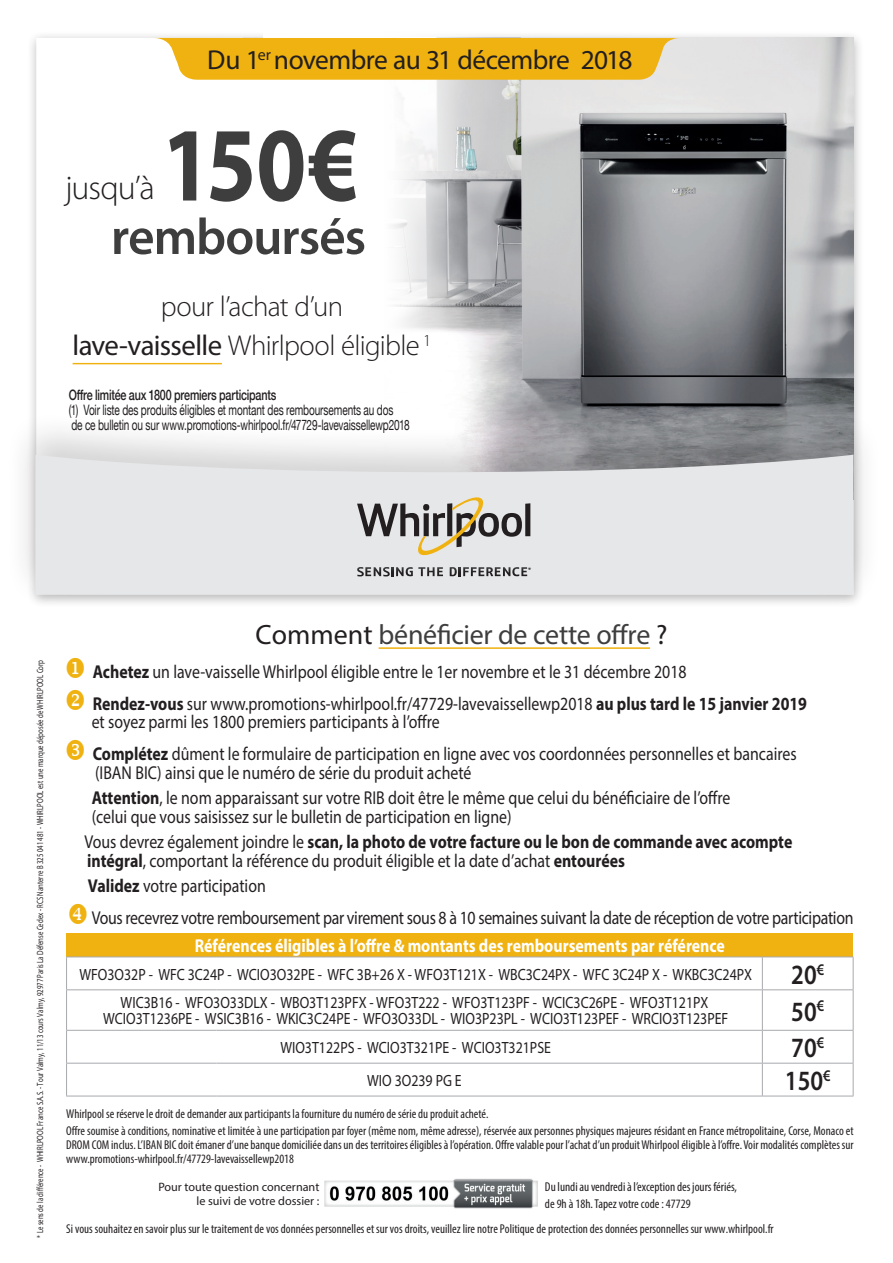
<style>
.page{position:relative;width:893px;height:1263px;background:#fff}
.page>*{position:absolute;margin:0;border:0;box-sizing:border-box;transform-origin:0 0}
.t1{font:700 106.2px "Myriad Pro";color:#3e3e3f;scale:.85 1}
.t2{font:600 51.45px "Myriad Pro";letter-spacing:-.02em;color:#3e3e3f}
.t3{font:300 33.75px "Myriad Pro";letter-spacing:-.03em;color:#231f20}
.t4{font:300 28.8px/39px "Myriad Pro";letter-spacing:-.025em;color:#231f20;text-align:center}
.t5{font:28.05px "Myriad Pro";letter-spacing:-.01em;color:#3e3e3f}
.t6{font:600 28.05px "Myriad Pro";color:#231f20;scale:.85 1}
.t7{font:27.45px "Myriad Pro";letter-spacing:-.02em;color:#231f20}
.t8{font:18.6px/18.6px "Myriad Pro";color:#231f20;scale:.85 1}
.t9{font:18.6px/32px "Myriad Pro";letter-spacing:-.02em;color:#231f20;scale:.85 1}
.t10{font:700 18.6px "Myriad Pro";color:#fff;scale:.85 1}
.t11{font:16.35px/16.4px "Myriad Pro";color:#231f20;text-align:center;scale:.85 1}
.t12{font:14.4px/14.4px "Helvetica Neue";letter-spacing:-.01em;color:#231f20;scale:.7 1}
.t13{font:500 14.4px "Helvetica Neue";letter-spacing:-.02em;color:#231f20;scale:.75 1}
.t14{font:condensed 12.75px/17.2px "Myriad Pro";color:#231f20}
.t15{font:12.15px/14.2px "Myriad Pro";color:#231f20;text-align:right}
.t16{font:9px "Myriad Pro";color:#231f20;scale:.75 1}
.t17{font:700 6.6px "Myriad Pro";color:#231f20}
.s1{font-weight:400}
.s2{color:#231f20}
.s3{color:#efb211}
.s4{font-weight:700}
</style>
<div class="page">
<div style="left:27px;top:31px;width:837px;height:577px;background:#231f20;opacity:.3"></div>
<img style="left:518px;top:38px;width:335px;height:372px">
<img style="left:263px;top:31px;width:255px;height:379px">
<div style="left:51px;top:49px;width:301px;height:452px;background:#fff"></div>
<div style="left:5px;top:410px;width:878px;height:198px;background:#231f20;opacity:.2"></div>
<svg style="left:35px;top:455px;width:818px;height:139px;fill:#e6e7e9"></svg>
<div style="left:64px;top:122px;width:381px;height:251px;background:#fff"></div>
<hr style="left:73px;top:363px;width:149px;height:1px;background:#efb211">
<svg style="left:450px;top:567px;width:77px;height:9px"></svg>
<svg style="left:357px;top:567px;width:86px;height:9px"></svg>
<div style="left:525px;top:503px;width:5px;height:33px;background:#231f20"></div>
<svg style="left:357px;top:497px;width:165px;height:62px"></svg>
<hr style="left:379px;top:647px;width:271px;height:2px;background:#efb211">
<div style="left:67px;top:934px;width:786px;height:23px;background:#efb211"></div>
<svg style="left:67px;top:957px;width:786px;height:139px"></svg>
<hr style="left:66px;top:956px;width:150px;height:1px;background:#a8a9ad">
<hr style="left:66px;top:957px;width:1px;height:32px;background:#a8a9ad">
<hr style="left:216px;top:956px;width:546px;height:1px;background:#a8a9ad">
<hr style="left:66px;top:990px;width:1px;height:40px;background:#a8a9ad">
<hr style="left:66px;top:1030px;width:150px;height:1px;background:#a8a9ad">
<hr style="left:66px;top:1031px;width:1px;height:32px;background:#a8a9ad">
<hr style="left:216px;top:1030px;width:546px;height:1px;background:#a8a9ad">
<hr style="left:66px;top:1063px;width:1px;height:33px;background:#a8a9ad">
<hr style="left:762px;top:956px;width:91px;height:1px;background:#a8a9ad">
<hr style="left:762px;top:957px;width:1px;height:32px;background:#a8a9ad">
<hr style="left:853px;top:957px;width:1px;height:32px;background:#a8a9ad">
<hr style="left:762px;top:990px;width:1px;height:40px;background:#a8a9ad">
<hr style="left:853px;top:990px;width:1px;height:40px;background:#a8a9ad">
<hr style="left:762px;top:1030px;width:91px;height:1px;background:#a8a9ad">
<hr style="left:762px;top:1031px;width:1px;height:32px;background:#a8a9ad">
<hr style="left:853px;top:1031px;width:1px;height:32px;background:#a8a9ad">
<hr style="left:762px;top:1063px;width:1px;height:33px;background:#a8a9ad">
<hr style="left:853px;top:1063px;width:1px;height:33px;background:#a8a9ad">
<hr style="left:66px;top:989px;width:150px;height:1px;background:#a8a9ad">
<hr style="left:216px;top:989px;width:546px;height:1px;background:#a8a9ad">
<hr style="left:762px;top:989px;width:91px;height:1px;background:#a8a9ad">
<hr style="left:66px;top:1063px;width:150px;height:1px;background:#a8a9ad">
<hr style="left:216px;top:1063px;width:546px;height:1px;background:#a8a9ad">
<hr style="left:762px;top:1063px;width:91px;height:1px;background:#a8a9ad">
<hr style="left:66px;top:1096px;width:150px;height:1px;background:#a8a9ad">
<hr style="left:216px;top:1096px;width:546px;height:1px;background:#a8a9ad">
<hr style="left:762px;top:1096px;width:91px;height:1px;background:#a8a9ad">
<img style="left:324px;top:1178px;width:214px;height:31px">
<svg style="left:153px;top:37px;width:526px;height:44px"></svg>
<h3 class="t7" style="left:207px;top:43px;width:427px">Du 1<sup>er</sup> novembre au 31 décembre 2018</h3>
<h1 class="t1" style="left:162px;top:95px;width:233px">150€</h1>
<h2 class="t2" style="left:111px;top:204px;width:257px">remboursés</h2>
<h3 class="t3" style="left:65px;top:167px;width:91px">jusqu’à</h3>
<h3 class="t4" style="left:73px;top:287px;width:360px">pour l’achat d’un<br><span class="s1">lave-vaisselle</span> Whirlpool éligible <sup>1</sup></h3>
<p class="t13" style="left:69px;top:384px;width:278px">Offre limitée aux 1800 premiers participants</p>
<p class="t12" style="left:69px;top:404px;width:489px">(1) Voir liste des produits éligibles et montant des remboursements au dos<br>de ce bulletin ou sur www.promotions-whirlpool.fr/47729-lavevaissellewp2018</p>
<p class="t17" style="left:528px;top:565px;width:4px">*</p>
<h3 class="t5" style="left:256px;top:617px;width:413px"><span class="s2">Comment</span> bénéficier de cette offre <span class="s2">?</span></h3>
<p class="t16" style="left:35px;top:1238px;width:772px;rotate:-90deg">* Le sens de la différence - WHIRLPOOL France S.A.S. - Tour Valmy, 11/13 cours Valmy, 92977 Paris La Défense Cedex - RCS Nanterre B 325 041 481 - WHIRLPOOL est une marque déposée de WHIRLPOOL Corp</p>
<h3 class="t8" style="left:65px;top:662px;width:733px"><span class="s3">◆</span> <span class="s4">Achetez</span> un lave-vaisselle Whirlpool éligible entre le 1er novembre et le 31 décembre 2018</h3>
<h3 class="t8" style="left:92px;top:694px;width:843px;text-indent:-27px"><span class="s3">❖</span> <span class="s4">Rendez-vous</span> sur www.promotions-whirlpool.fr/47729-lavevaissellewp2018 <span class="s4">au plus tard le 15 janvier 2019 </span>et soyez parmi les 1800 premiers participants à l’offre</h3>
<h3 class="t8" style="left:93px;top:744px;width:830px"><span class="s4">Complétez</span> dûment le formulaire de participation en ligne avec vos coordonnées personnelles et bancaires (IBAN BIC) ainsi que le numéro de série du produit acheté</h3>
<h3 class="t8" style="left:92px;top:788px;width:753px"><span class="s4">Attention</span>, le nom apparaissant sur votre RIB doit être le même que celui du bénéficiaire de l’offre (celui que vous saisissez sur le bulletin de participation en ligne)</h3>
<h3 class="t8" style="left:84px;top:832px;width:834px">Vous devrez également joindre le <span class="s4">scan, la photo de votre facture ou le bon de commande avec acompte intégral</span>, comportant la référence du produit éligible et la date d’achat <span class="s4">entourées</span></h3>
<h3 class="t9" style="left:88px;top:869px;width:902px"><span class="s4">Validez</span> votre participation<br>Vous recevrez votre remboursement par virement sous 8 à 10 semaines suivant la date de réception de votre participation</h3>
<h3 class="t10" style="left:195px;top:934px;width:625px">Références éligibles à l’offre &amp; montants des remboursements par référence</h3>
<p class="t11" style="left:79px;top:965px;width:793px">WFO3O32P - WFC 3C24P - WCIO3O32PE - WFC 3B+26 X - WFO3T121X - WBC3C24PX - WFC 3C24P X - WKBC3C24PX</p>
<h3 class="t6" style="left:791px;top:956px;width:40px">20<sup>€</sup></h3>
<p class="t11" style="left:103px;top:994px;width:737px">WIC3B16 - WFO3O33DLX - WBO3T123PFX - WFO3T222 - WFO3T123PF - WCIC3C26PE - WFO3T121PX<br>WCIO3T1236PE - WSIC3B16 - WKIC3C24PE - WFO3O33DL - WIO3P23PL - WCIO3T123PEF - WRCIO3T123PEF</p>
<h3 class="t6" style="left:791px;top:993px;width:40px">50<sup>€</sup></h3>
<p class="t11" style="left:280px;top:1039px;width:320px">WIO3T122PS - WCIO3T321PE - WCIO3T321PSE</p>
<h3 class="t6" style="left:791px;top:1030px;width:40px">70<sup>€</sup></h3>
<p class="t11" style="left:367px;top:1072px;width:113px">WIO 3O239 PG E</p>
<h3 class="t6" style="left:785px;top:1063px;width:55px">150<sup>€</sup></h3>
<p class="t14" style="left:66px;top:1105px;width:789px">Whirlpool se réserve le droit de demander aux participants la fourniture du numéro de série du produit acheté.<br>Offre soumise à conditions, nominative et limitée à une participation par foyer (même nom, même adresse), réservée aux personnes physiques majeures résidant en France métropolitaine, Corse, Monaco et</p>
<p class="t14" style="left:66px;top:1138px;width:789px;line-height:14px">DROM COM inclus. L’IBAN BIC doit émaner d’une banque domiciliée dans un des territoires éligibles à l’opération. Offre valable pour l’achat d’un produit Whirlpool éligible à l’offre. Voir modalités complètes sur www.promotions-whirlpool.fr/47729-lavevaissellewp2018</p>
<p class="t15" style="left:158px;top:1179px;width:163px">Pour toute question concernant le suivi de votre dossier :</p>
<p class="t14" style="left:545px;top:1178px;width:194px;line-height:16.4px">Du lundi au vendredi à l’exception des jours fériés, de 9h à 18h. Tapez votre code : 47729</p>
<p class="t14" style="left:66px;top:1219px;width:709px">Si vous souhaitez en savoir plus sur le traitement de vos données personnelles et sur vos droits, veuillez lire notre Politique de protection des données personnelles sur www.whirlpool.fr</p>
</div>
